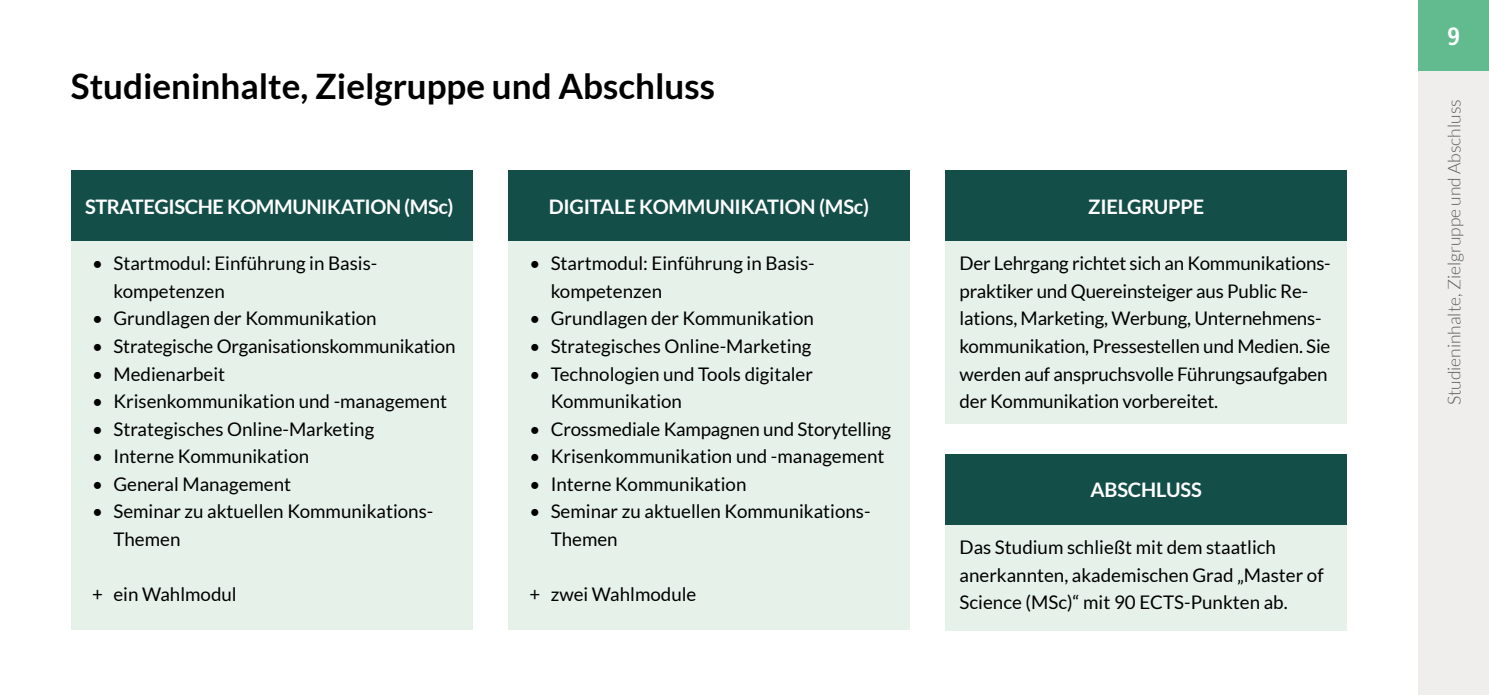
<style>
.page{position:relative;width:1489px;height:695px;background:#fff}
.page>*{position:absolute;margin:0;border:0;box-sizing:border-box;transform-origin:0 0}
.t1{font:700 35px "Lato";color:#000}
.t2{font:700 condensed 25px "Frutiger LT Std";color:#fff}
.t3{font:700 20px "Lato";letter-spacing:-.01em;color:#fff}
.t4{font:18.75px/27.5px "Lato";color:#000}
.t5{font:300 17.5px "Lato";color:#585b5d}
</style>
<div class="page">
<div style="left:1417px;top:0;width:71px;height:71px;background:#62ba8f"></div>
<div style="left:1417px;top:71px;width:71px;height:623px;background:#efeeed"></div>
<div style="left:71px;top:241px;width:401px;height:388px;background:#e5f1e9"></div>
<div style="left:508px;top:241px;width:401px;height:388px;background:#e5f1e9"></div>
<div style="left:945px;top:241px;width:401px;height:182px;background:#e5f1e9"></div>
<div style="left:945px;top:524px;width:401px;height:106px;background:#e5f1e9"></div>
<div style="left:71px;top:170px;width:401px;height:71px;background:#144e48"></div>
<div style="left:508px;top:170px;width:401px;height:71px;background:#144e48"></div>
<div style="left:945px;top:170px;width:401px;height:71px;background:#144e48"></div>
<div style="left:945px;top:454px;width:401px;height:70px;background:#144e48"></div>
<h1 class="t1" style="left:71px;top:66px;width:645px">Studieninhalte, Zielgruppe und Abschluss</h1>
<p class="t3" style="left:85px;top:195px;width:103px">STRATEGISCH</p>
<p class="t3" style="left:212px;top:195px;width:242px">E KOMMUNIKATION (MSc)</p>
<p class="t3" style="left:548px;top:195px;width:322px">DIGITALE KOMMUNIKATION (MSc)</p>
<p class="t3" style="left:1088px;top:195px;width:117px">ZIELGRUPPE</p>
<p class="t4" style="left:113px;top:250px;width:263px;text-indent:-21px">• Startmodul: Einführung in Basis&shy;kompetenzen</p>
<p class="t4" style="left:92px;top:305px;width:286px">• Grundlagen der Kommunikation</p>
<p class="t4" style="left:92px;top:332px;width:365px">• Strategische Organisationskommunikation</p>
<p class="t4" style="left:92px;top:360px;width:135px">• Medienarbeit</p>
<p class="t4" style="left:92px;top:387px;width:356px">• Krisenkommunikation und -management</p>
<p class="t4" style="left:92px;top:415px;width:283px">• Strategisches Online-Marketing</p>
<p class="t4" style="left:92px;top:442px;width:218px">• Interne Kommunikation</p>
<p class="t4" style="left:92px;top:470px;width:200px">• General Management</p>
<p class="t4" style="left:113px;top:497px;width:321px;text-indent:-21px">• Seminar zu aktuellen Kommunikations-<br>Themen</p>
<p class="t4" style="left:92px;top:580px;width:146px">+ ein Wahlmodul</p>
<p class="t4" style="left:550px;top:250px;width:263px;text-indent:-21px">• Startmodul: Einführung in Basis&shy;kompetenzen</p>
<p class="t4" style="left:529px;top:305px;width:286px">• Grundlagen der Kommunikation</p>
<p class="t4" style="left:529px;top:332px;width:283px">• Strategisches Online-Marketing</p>
<p class="t4" style="left:550px;top:360px;width:264px;text-indent:-21px">• Technologien und Tools digitaler<br>Kommunikation</p>
<p class="t4" style="left:529px;top:415px;width:363px">• Crossmediale Kampagnen und Storytelling</p>
<p class="t4" style="left:529px;top:442px;width:356px">• Krisenkommunikation und -management</p>
<p class="t4" style="left:529px;top:470px;width:218px">• Interne Kommunikation</p>
<p class="t4" style="left:550px;top:497px;width:321px;text-indent:-21px">• Seminar zu aktuellen Kommunikations-<br>Themen</p>
<p class="t4" style="left:529px;top:580px;width:168px">+ zwei Wahlmodule</p>
<p class="t4" style="left:959px;top:250px;width:373px">Der Lehrgang richtet sich an Kommunikations&shy;praktiker und Quereinsteiger aus Public Re&shy;lations, Marketing, Werbung, Unternehmens&shy;kommunikation, Pressestellen und Medien. Sie werden auf anspruchsvolle Führungsaufgaben der Kommunikation vorbereitet.</p>
<p class="t3" style="left:1090px;top:478px;width:41px">ABSCH</p>
<p class="t3" style="left:1156px;top:478px;width:36px">LUSS</p>
<p class="t4" style="left:959px;top:533px;width:365px">Das Studium schließt mit dem staatlich anerkannten, akademischen Grad „Master of<br>Science (MSc)“ mit 90 ECTS-Punkten ab.</p>
<h2 class="t2" style="left:1446px;top:22px;width:15px">9</h2>
<p class="t5" style="left:1444px;top:405px;width:307px;rotate:-90deg">Studieninhalte, Zielgruppe und Abschluss</p>
</div>
